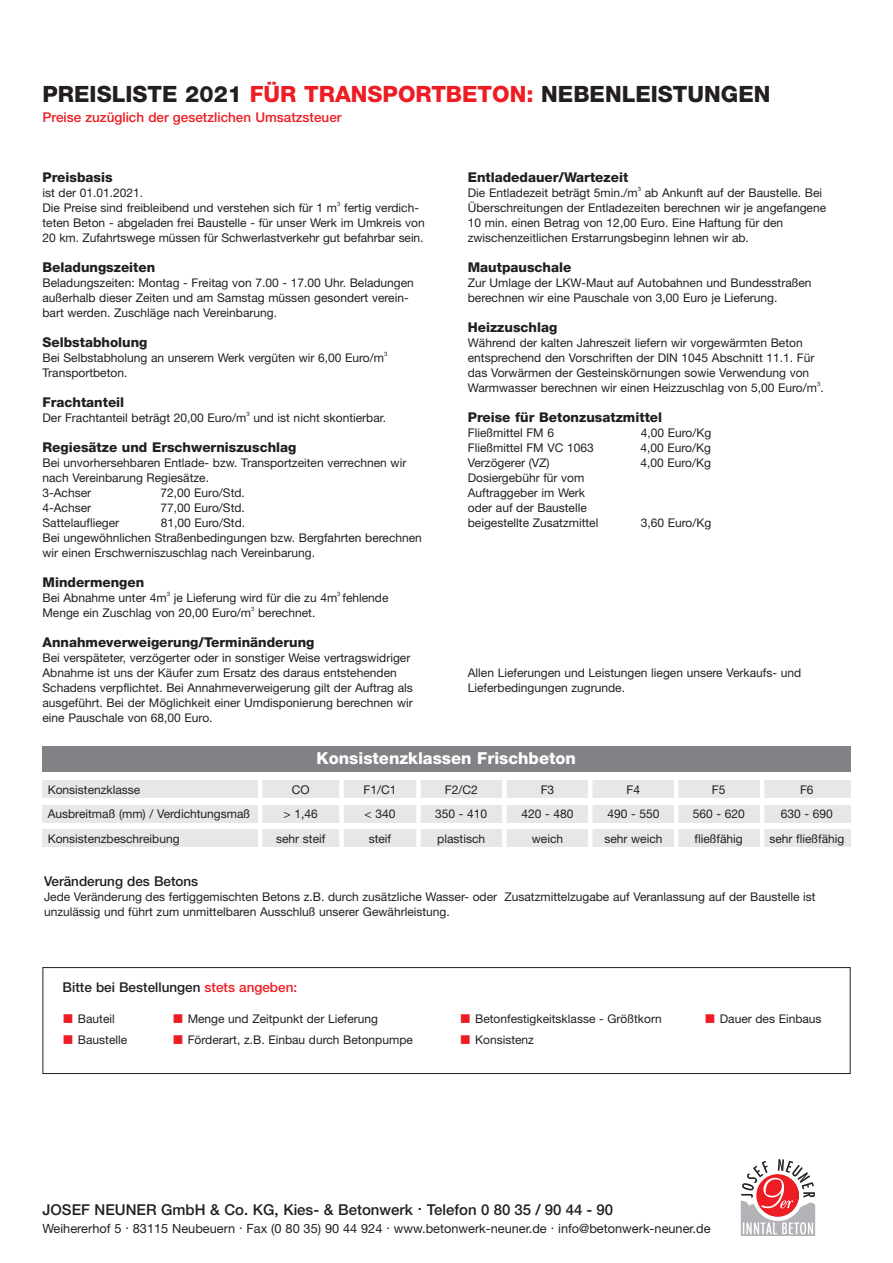
<style>
.page{position:relative;width:893px;height:1263px;background:#fff}
.page>*{position:absolute;margin:0;border:0;box-sizing:border-box;transform-origin:0 0}
.t1{font:800 22.5px "Helvetica Neue";color:#231f20}
.t2{font:800 16.5px "Helvetica Neue";color:#fff}
.t3{font:500 15px "Helvetica Neue";color:#231f20}
.t4{font:800 13.5px "Helvetica Neue";color:#231f20}
.t5{font:500 13.5px "Helvetica Neue";color:#231f20}
.t6{font:500 13.5px "Helvetica Neue";color:#ee1d23}
.t7{font:12.75px "Helvetica Neue";color:#231f20}
.t8{font:12px/15px "Helvetica Neue";color:#231f20}
.t9{font:6px "Helvetica Neue";color:#231f20}
.s1{color:#ee1d23}
</style>
<div class="page">
<div style="left:43px;top:967px;width:807px;height:107px;border:1px solid #231f20"></div>
<div style="left:43px;top:746px;width:807px;height:26px;background:#808285"></div>
<div style="left:43px;top:780px;width:807px;height:18px;background:#e6e7e9"></div>
<div style="left:43px;top:805px;width:807px;height:17px;background:#e6e7e9"></div>
<div style="left:43px;top:830px;width:807px;height:17px;background:#e6e7e9"></div>
<hr style="left:258px;top:777px;width:4px;height:96px;background:#fff">
<div style="left:339px;top:777px;width:5px;height:96px;background:#fff"></div>
<div style="left:416px;top:776px;width:5px;height:97px;background:#fff"></div>
<div style="left:502px;top:777px;width:5px;height:96px;background:#fff"></div>
<hr style="left:588px;top:776px;width:4px;height:97px;background:#fff">
<hr style="left:674px;top:777px;width:4px;height:96px;background:#fff">
<hr style="left:760px;top:777px;width:4px;height:96px;background:#fff">
<img style="left:740px;top:1200px;width:76px;height:35px">
<img style="left:741px;top:1159px;width:74px;height:39px">
<svg style="left:756px;top:1174px;width:43px;height:43px"></svg>
<h1 class="t1" style="left:43px;top:86px;width:729px">PREISLISTE 2021 <span class="s1">FÜR TRANSPORTBETON:</span> NEBENLEISTUNGEN</h1>
<p class="t6" style="left:43px;top:113px;width:301px">Preise zuzüglich der gesetzlichen Umsatzsteuer</p>
<p class="t4" style="left:43px;top:172px;width:72px">Preisbasis</p>
<p class="t8" style="left:43px;top:186px;width:296px">ist der 01.01.2021.<br>Die Preise sind freibleibend und verstehen sich für 1 m</p>
<p class="t9" style="left:337px;top:201px;width:5px">3</p>
<p class="t8" style="left:43px;top:201px;width:384px;text-indent:302px">fertig verdich&shy;teten Beton - abgeladen frei Baustelle - für unser Werk im Umkreis von<br>20 km. Zufahrtswege müssen für Schwerlastverkehr gut befahrbar sein.</p>
<p class="t4" style="left:43px;top:262px;width:114px">Beladungszeiten</p>
<p class="t8" style="left:43px;top:276px;width:373px">Beladungszeiten: Montag - Freitag von 7.00 - 17.00 Uhr. Beladungen außerhalb dieser Zeiten und am Samstag müssen gesondert verein&shy;bart werden. Zuschläge nach Vereinbarung.</p>
<p class="t4" style="left:43px;top:337px;width:107px">Selbstabholung</p>
<p class="t8" style="left:43px;top:351px;width:343px">Bei Selbstabholung an unserem Werk vergüten wir 6,00 Euro/m</p>
<p class="t9" style="left:384px;top:351px;width:5px">3</p>
<p class="t8" style="left:43px;top:366px;width:86px">Transportbeton.</p>
<p class="t4" style="left:43px;top:397px;width:83px">Frachtanteil</p>
<p class="t8" style="left:43px;top:411px;width:205px">Der Frachtanteil beträgt 20,00 Euro/m</p>
<p class="t9" style="left:246px;top:411px;width:5px">3</p>
<p class="t8" style="left:253px;top:411px;width:134px">und ist nicht skontierbar.</p>
<p class="t4" style="left:43px;top:442px;width:255px">Regiesätze und Erschwerniszuschlag</p>
<p class="t8" style="left:43px;top:456px;width:365px">Bei unvorhersehbaren Entlade- bzw. Transportzeiten verrechnen wir nach Vereinbarung Regiesätze.<br>3-Achser</p>
<p class="t8" style="left:161px;top:486px;width:86px">72,00 Euro/Std.</p>
<p class="t8" style="left:43px;top:501px;width:50px">4-Achser</p>
<p class="t8" style="left:161px;top:501px;width:86px">77,00 Euro/Std.</p>
<p class="t8" style="left:43px;top:516px;width:78px">Sattelauflieger</p>
<p class="t8" style="left:43px;top:516px;width:381px;text-indent:118px">81,00 Euro/Std.<br>Bei ungewöhnlichen Straßenbedingungen bzw. Bergfahrten berechnen wir einen Erschwerniszuschlag nach Vereinbarung.</p>
<p class="t4" style="left:43px;top:577px;width:103px">Mindermengen</p>
<p class="t8" style="left:43px;top:591px;width:126px">Bei Abnahme unter 4m</p>
<p class="t9" style="left:167px;top:591px;width:5px">3</p>
<p class="t8" style="left:174px;top:591px;width:216px">je Lieferung wird für die zu 4m fehlende</p>
<p class="t9" style="left:337px;top:591px;width:5px">3</p>
<p class="t8" style="left:43px;top:606px;width:210px">Menge ein Zuschlag von 20,00 Euro/m</p>
<p class="t9" style="left:251px;top:606px;width:5px">3</p>
<p class="t8" style="left:258px;top:606px;width:59px">berechnet.</p>
<p class="t4" style="left:43px;top:637px;width:273px">Annahmeverweigerung/Terminänderung</p>
<p class="t8" style="left:43px;top:651px;width:372px">Bei verspäteter, verzögerter oder in sonstiger Weise vertragswidriger Abnahme ist uns der Käufer zum Ersatz des daraus entstehenden Schadens verpflichtet. Bei Annahmeverweigerung gilt der Auftrag als ausgeführt. Bei der Möglichkeit einer Umdisponierung berechnen wir eine Pauschale von 68,00 Euro.</p>
<p class="t4" style="left:468px;top:172px;width:162px">Entladedauer/Wartezeit</p>
<p class="t8" style="left:468px;top:186px;width:171px">Die Entladezeit beträgt 5min./m</p>
<p class="t9" style="left:638px;top:186px;width:5px">3</p>
<p class="t8" style="left:468px;top:186px;width:360px;text-indent:177px">ab Ankunft auf der Baustelle. Bei Überschreitungen der Entladezeiten berechnen wir je angefangene 10 min. einen Betrag von 12,00 Euro. Eine Haftung für den zwischenzeitlichen Erstarrungsbeginn lehnen wir ab.</p>
<p class="t4" style="left:468px;top:262px;width:105px">Mautpauschale</p>
<p class="t8" style="left:468px;top:276px;width:345px">Zur Umlage der LKW-Maut auf Autobahnen und Bundesstraßen berechnen wir eine Pauschale von 3,00 Euro je Lieferung.</p>
<p class="t4" style="left:468px;top:322px;width:91px">Heizzuschlag</p>
<p class="t8" style="left:468px;top:336px;width:357px">Während der kalten Jahreszeit liefern wir vorgewärmten Beton entsprechend den Vorschriften der DIN 1045 Abschnitt 11.1. Für das Vorwärmen der Gesteinskörnungen sowie Verwendung von Warmwasser berechnen wir einen Heizzuschlag von 5,00 Euro/m .</p>
<p class="t9" style="left:817px;top:381px;width:5px">3</p>
<p class="t4" style="left:468px;top:412px;width:196px">Preise für Betonzusatzmittel</p>
<p class="t8" style="left:468px;top:426px;width:88px">Fließmittel FM 6</p>
<p class="t8" style="left:641px;top:426px;width:72px">4,00 Euro/Kg</p>
<p class="t8" style="left:468px;top:441px;width:127px">Fließmittel FM VC 1063</p>
<p class="t8" style="left:640px;top:441px;width:72px">4,00 Euro/Kg</p>
<p class="t8" style="left:468px;top:456px;width:83px">Verzögerer (VZ)</p>
<p class="t8" style="left:640px;top:456px;width:72px">4,00 Euro/Kg</p>
<p class="t8" style="left:468px;top:471px;width:132px">Dosiergebühr für vom<br>Auftraggeber im Werk oder auf der Baustelle beigestellte Zusatzmittel</p>
<p class="t8" style="left:641px;top:516px;width:72px">3,60 Euro/Kg</p>
<p class="t8" style="left:468px;top:666px;width:335px">Allen Lieferungen und Leistungen liegen unsere Verkaufs- und<br>Lieferbedingungen zugrunde.</p>
<h2 class="t2" style="left:317px;top:752px;width:261px">Konsistenzklassen Frischbeton</h2>
<p class="t8" style="left:48px;top:778px;width:204px;line-height:24.6px">Konsistenzklasse<br>Ausbreitmaß (mm) / Verdichtungsmaß<br>Konsistenzbeschreibung</p>
<p class="t8" style="left:276px;top:778px;width:51px;line-height:24.6px;text-align:center">CO<br>&gt; 1,46 sehr steif</p>
<p class="t8" style="left:363px;top:778px;width:34px;line-height:24.6px;text-align:center">F1/C1 &lt; 340 steif</p>
<p class="t8" style="left:435px;top:778px;width:54px;line-height:24.6px;text-align:center">F2/C2<br>350 - 410 plastisch</p>
<p class="t8" style="left:521px;top:778px;width:54px;line-height:24.6px;text-align:center">F3<br>420 - 480 weich</p>
<p class="t8" style="left:604px;top:778px;width:60px;line-height:24.6px;text-align:center">F4<br>490 - 550 sehr weich</p>
<p class="t8" style="left:693px;top:778px;width:54px;line-height:24.6px;text-align:center">F5<br>560 - 620 fließfähig</p>
<p class="t8" style="left:769px;top:778px;width:76px;line-height:24.6px;text-align:center">F6<br>630 - 690 sehr fließfähig</p>
<p class="t5" style="left:44px;top:876px;width:156px">Veränderung des Betons</p>
<p class="t8" style="left:44px;top:890px;width:773px">Jede Veränderung des fertiggemischten Betons z.B. durch zusätzliche Wasser- oder Zusatzmittelzugabe auf Veranlassung auf der Baustelle ist unzulässig und führt zum unmittelbaren Ausschluß unserer Gewährleistung.</p>
<p class="t5" style="left:63px;top:982px;width:236px">Bitte bei Bestellungen <span class="s1">stets angeben:</span></p>
<p class="t8" style="left:78px;top:1013px;width:38px">Bauteil</p>
<p class="t8" style="left:720px;top:1013px;width:103px">Dauer des Einbaus</p>
<p class="t8" style="left:78px;top:1034px;width:51px">Baustelle</p>
<p class="t8" style="left:475px;top:1010px;width:188px;line-height:21px">Betonfestigkeitsklasse - Größtkorn<br>Konsistenz</p>
<p class="t8" style="left:188px;top:1010px;width:227px;line-height:21px">Menge und Zeitpunkt der Lieferung<br>Förderart, z.B. Einbau durch Betonpumpe</p>
<p class="t3" style="left:43px;top:1204px;width:572px">JOSEF NEUNER GmbH &amp; Co. KG, Kies- &amp; Betonwerk . Telefon 0 80 35 / 90 44 - 90</p>
<p class="t7" style="left:43px;top:1224px;width:669px">Weihererhof 5 . 83115 Neubeuern . Fax (0 80 35) 90 44 924 . www.betonwerk-neuner.de . info@betonwerk-neuner.de</p>
</div>
